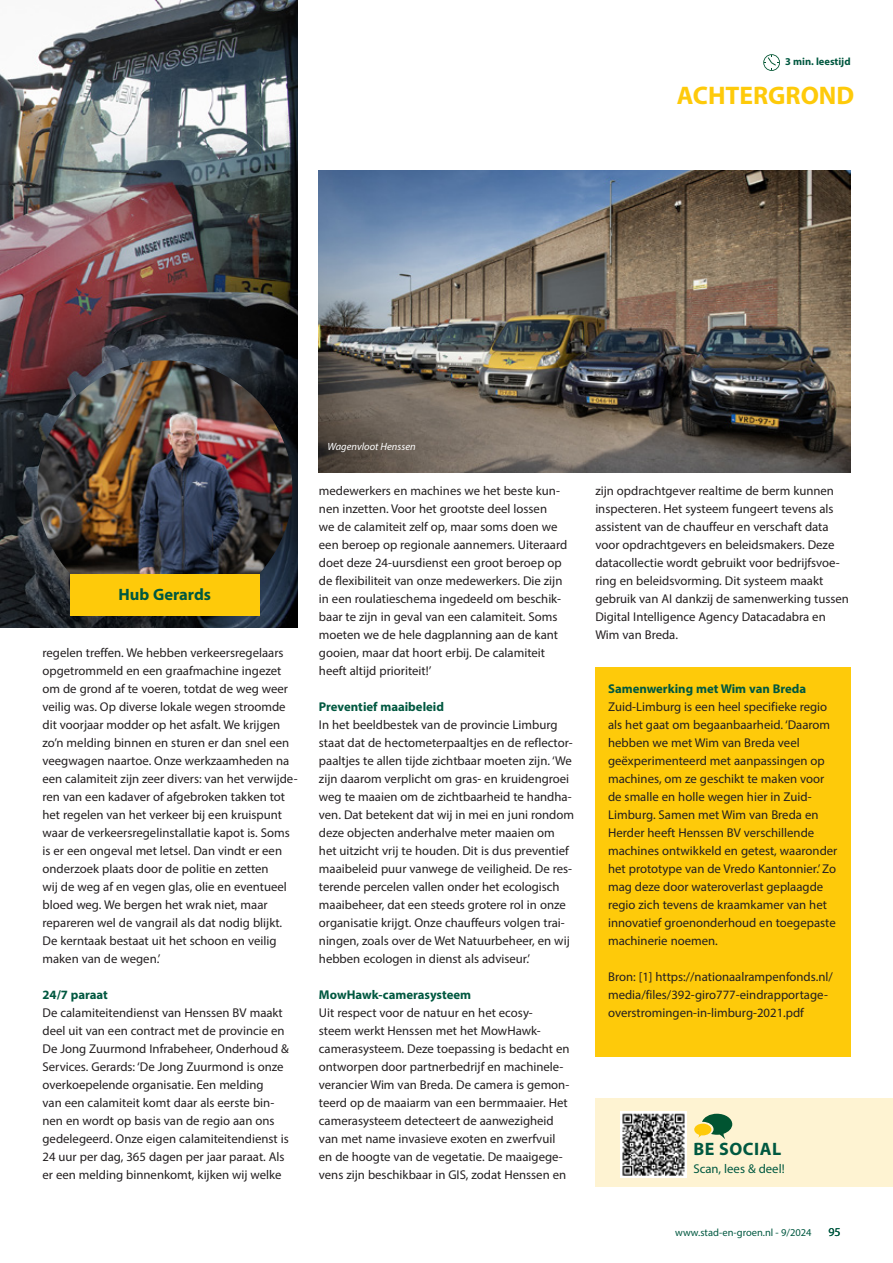
<style>
.page{position:relative;width:893px;height:1263px;background:#fff}
.page>*{position:absolute;margin:0;border:0;box-sizing:border-box;transform-origin:0 0}
.t1{font:700 25.5px "Myriad Pro";color:#feca0a}
.t2{font:700 18px "Myriad Pro";letter-spacing:.03em;color:#005840}
.t3{font:700 16.5px "Myriad Pro";color:#005840}
.t4{font:12.75px/18px "Myriad Pro";color:#231f20}
.t5{font:700 12.75px "Myriad Pro";color:#005840}
.t6{font:12.75px "Myriad Pro";color:#005840}
.t7{font:12px "Myriad Pro";color:#005840}
.t8{font:10.5px "Myriad Pro";color:#005840}
.t9{font:italic 10.5px "Myriad Pro";color:#fff}
.t10{font:700 10.5px "Myriad Pro";color:#005840}
</style>
<div class="page">
<img style="left:0;top:0;width:298px;height:627px">
<div style="left:595px;top:667px;width:255px;height:389px;background:#feca0a"></div>
<img style="left:319px;top:170px;width:531px;height:302px">
<img style="left:37px;top:360px;width:255px;height:245px">
<div style="left:70px;top:575px;width:189px;height:41px;background:#feca0a"></div>
<svg style="left:763px;top:54px;width:17px;height:17px"></svg>
<div style="left:595px;top:1098px;width:298px;height:89px;background:#fef3d2"></div>
<img style="left:621px;top:1111px;width:65px;height:66px">
<svg style="left:694px;top:1114px;width:38px;height:25px"></svg>
<p class="t10" style="left:785px;top:55px;width:67px">3 min. leestijd</p>
<h1 class="t1" style="left:677px;top:79px;width:179px">ACHTERGROND</h1>
<p class="t3" style="left:119px;top:584px;width:94px">Hub Gerards</p>
<p class="t4" style="left:43px;top:644px;width:257px">regelen treffen. We hebben verkeersregelaars opgetrommeld en een graafmachine ingezet om de grond af te voeren, totdat de weg weer veilig was. Op diverse lokale wegen stroomde dit voorjaar modder op het asfalt. We krijgen zo’n melding binnen en sturen er dan snel een veegwagen naartoe. Onze werkzaamheden na een calamiteit zijn zeer divers: van het verwijde&shy;ren van een kadaver of afgebroken takken tot het regelen van het verkeer bij een kruispunt waar de verkeersregelinstallatie kapot is. Soms is er een ongeval met letsel. Dan vindt er een onderzoek plaats door de politie en zetten<br>wij de weg af en vegen glas, olie en eventueel bloed weg. We bergen het wrak niet, maar repareren wel de vangrail als dat nodig blijkt.<br>De kerntaak bestaat uit het schoon en veilig maken van de wegen.’</p>
<p class="t5" style="left:43px;top:986px;width:67px">24/7 paraat</p>
<p class="t4" style="left:43px;top:1004px;width:248px">De calamiteitendienst van Henssen BV maakt deel uit van een contract met de provincie en De Jong Zuurmond Infrabeheer, Onderhoud &amp; Services. Gerards: ‘De Jong Zuurmond is onze overkoepelende organisatie. Een melding<br>van een calamiteit komt daar als eerste bin&shy;nen en wordt op basis van de regio aan ons gedelegeerd. Onze eigen calamiteitendienst is 24 uur per dag, 365 dagen per jaar paraat. Als er een melding binnenkomt, kijken wij welke</p>
<p class="t9" style="left:327px;top:440px;width:90px">Wagenvloot Henssen</p>
<p class="t4" style="left:319px;top:482px;width:250px">medewerkers en machines we het beste kun&shy;nen inzetten. Voor het grootste deel lossen<br>we de calamiteit zelf op, maar soms doen we een beroep op regionale aannemers. Uiteraard doet deze 24-uursdienst een groot beroep op de flexibiliteit van onze medewerkers. Die zijn in een roulatieschema ingedeeld om beschik&shy;baar te zijn in geval van een calamiteit. Soms moeten we de hele dagplanning aan de kant gooien, maar dat hoort erbij. De calamiteit heeft altijd prioriteit!’</p>
<p class="t5" style="left:319px;top:699px;width:127px">Preventief maaibeleid</p>
<p class="t4" style="left:319px;top:716px;width:257px">In het beeldbestek van de provincie Limburg staat dat de hectometerpaaltjes en de reflector&shy;paaltjes te allen tijde zichtbaar moeten zijn. ‘We zijn daarom verplicht om gras- en kruidengroei weg te maaien om de zichtbaarheid te handha&shy;ven. Dat betekent dat wij in mei en juni rondom deze objecten anderhalve meter maaien om het uitzicht vrij te houden. Dit is dus preventief maaibeleid puur vanwege de veiligheid. De res&shy;terende percelen vallen onder het ecologisch maaibeheer, dat een steeds grotere rol in onze organisatie krijgt. Onze chauffeurs volgen trai&shy;ningen, zoals over de Wet Natuurbeheer, en wij hebben ecologen in dienst als adviseur.’</p>
<p class="t5" style="left:319px;top:987px;width:154px">MowHawk-camerasysteem</p>
<p class="t4" style="left:319px;top:1004px;width:252px">Uit respect voor de natuur en het ecosy-<br>steem werkt Henssen met het MowHawk&shy;camerasysteem. Deze toepassing is bedacht en ontworpen door partnerbedrijf en machinele&shy;verancier Wim van Breda. De camera is gemon&shy;teerd op de maaiarm van een bermmaaier. Het camerasysteem detecteert de aanwezigheid van met name invasieve exoten en zwerfvuil en de hoogte van de vegetatie. De maaigege&shy;vens zijn beschikbaar in GIS, zodat Henssen en</p>
<p class="t4" style="left:595px;top:482px;width:255px">zijn opdrachtgever realtime de berm kunnen inspecteren. Het systeem fungeert tevens als assistent van de chauffeur en verschaft data voor opdrachtgevers en beleidsmakers. Deze datacollectie wordt gebruikt voor bedrijfsvoe&shy;ring en beleidsvorming. Dit systeem maakt gebruik van AI dankzij de samenwerking tussen Digital Intelligence Agency Datacadabra en Wim van Breda.</p>
<p class="t5" style="left:608px;top:680px;width:200px">Samenwerking met Wim van Breda</p>
<p class="t4" style="left:608px;top:698px;width:231px">Zuid-Limburg is een heel specifieke regio als het gaat om begaanbaarheid. ‘Daarom hebben we met Wim van Breda veel geëxperimenteerd met aanpassingen op machines, om ze geschikt te maken voor de smalle en holle wegen hier in Zuid-Limburg. Samen met Wim van Breda en Herder heeft Henssen BV verschillende machines ontwikkeld en getest, waaronder het prototype van de Vredo Kantonnier.’ Zo mag deze door wateroverlast geplaagde regio zich tevens de kraamkamer van het innovatief groenonderhoud en toegepaste machinerie noemen.</p>
<p class="t4" style="left:608px;top:968px;width:226px">Bron: [1] https://nationaalrampenfonds.nl/ media/files/392-giro777-eindrapportage&shy;overstromingen-in-limburg-2021.pdf</p>
<h2 class="t2" style="left:693px;top:1137px;width:89px">BE SOCIAL</h2>
<p class="t6" style="left:693px;top:1161px;width:93px">Scan, lees &amp; deel!</p>
<p class="t8" style="left:675px;top:1226px;width:138px">www.stad-en-groen.nl - 9/2024</p>
<p class="t7" style="left:828px;top:1224px;width:14px">95</p>
</div>
